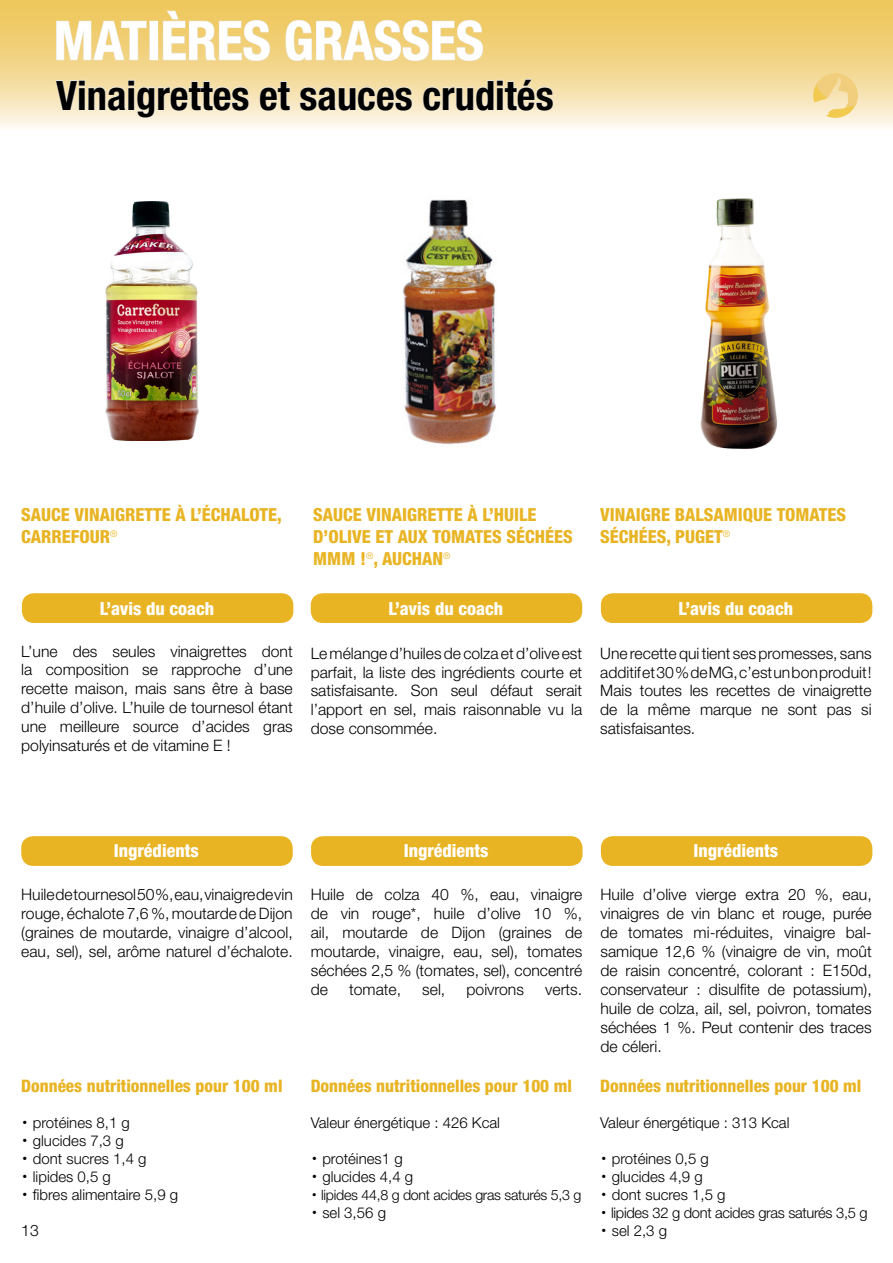
<style>
.page{position:relative;width:893px;height:1263px;background:#fff}
.page>*{position:absolute;margin:0;border:0;box-sizing:border-box;transform-origin:0 0}
.t1{font:700 condensed 54px "Helvetica Neue LT Std";color:#fff}
.t2{font:700 condensed 40.5px "Helvetica Neue LT Std";color:#000}
.t3{font:800 condensed 18px "Helvetica Neue LT Std";color:#e9b423}
.t4{font:800 condensed 18px "Helvetica Neue LT Std";color:#fff}
.t5{font:800 condensed 17.25px "Helvetica Neue LT Std";color:#e9b423}
.t6{font:300 15.75px/18.9px "Helvetica Neue LT Std";color:#000;text-align:justify}
.t7{font:300 15px "Helvetica Neue LT Std";color:#000}
.t8{font:300 14.7px "Helvetica Neue LT Std";letter-spacing:-.02em;color:#000}
.t9{font:300 14.25px "Helvetica Neue LT Std";letter-spacing:-.02em;color:#000}
.t10{font:300 9.15px "Helvetica Neue LT Std";color:#e9b423}
.s1{font-family:"ITC Avant Garde Std";font-weight:400}
</style>
<div class="page">
<img style="left:700px;top:198px;width:78px;height:251px">
<img style="left:402px;top:199px;width:95px;height:246px">
<img style="left:105px;top:201px;width:94px;height:239px">
<svg style="left:0;top:0;width:892px;height:128px;background:#f3d892"></svg>
<svg style="left:56px;top:21px;width:91px;height:40px;background:#efd287"></svg>
<div style="left:150px;top:21px;width:8px;height:39px;border:1px solid #eaeae9"></div>
<svg style="left:163px;top:10px;width:107px;height:51px;background:#efd181"></svg>
<svg style="left:285px;top:20px;width:198px;height:41px;background:#efd285"></svg>
<svg style="left:55px;top:80px;width:194px;height:38px;background:#f5e6c3"></svg>
<svg style="left:259px;top:81px;width:32px;height:30px"></svg>
<svg style="left:300px;top:86px;width:113px;height:25px;background:#f3e6c4"></svg>
<svg style="left:423px;top:79px;width:130px;height:32px;background:#f3e4be"></svg>
<svg style="left:813px;top:74px;width:45px;height:44px;background:#f4d994"></svg>
<div style="left:601px;top:836px;width:271px;height:30px;background:#e9b423;border-radius:12px"></div>
<div style="left:21px;top:836px;width:272px;height:30px;background:#e9b423;border-radius:12px"></div>
<div style="left:311px;top:836px;width:272px;height:30px;background:#e9b423;border-radius:12px"></div>
<div style="left:601px;top:593px;width:271px;height:30px;background:#e9b423;border-radius:12px"></div>
<div style="left:311px;top:593px;width:271px;height:30px;background:#e9b423;border-radius:12px"></div>
<div style="left:22px;top:593px;width:271px;height:30px;background:#e9b423;border-radius:12px"></div>
<svg style="left:892px;top:0;width:1px;height:128px"></svg>
<h1 class="t1" style="left:54px;top:8px;width:161px">mati ères</h1>
<h1 class="t1" style="left:284px;top:8px;width:30px">grasses</h1>
<h2 class="t2" style="left:56px;top:71px;width:499px">Vinaigrettes et sauces crudités</h2>
<p class="t3" style="left:21px;top:503px;width:11px">SAUCE</p>
<p class="t3" style="left:74px;top:503px;width:10px">VINAIGRETTE</p>
<p class="t3" style="left:175px;top:503px;width:37px">À L’ÉCHALOTE</p>
<p class="t3" style="left:277px;top:503px;width:6px">,</p>
<p class="t3" style="left:21px;top:525px;width:11px">CARREFOUR</p>
<p class="t10" style="left:110px;top:528px;width:9px">®</p>
<p class="t3" style="left:313px;top:504px;width:11px">SAUCE</p>
<p class="t3" style="left:366px;top:504px;width:10px">VINAIGRETTE</p>
<p class="t3" style="left:467px;top:504px;width:36px">À L’HUILE</p>
<p class="t3" style="left:313px;top:525px;width:25px">D’OLIVE</p>
<p class="t3" style="left:375px;top:525px;width:100px">ET AUX TOMATES</p>
<p class="t3" style="left:506px;top:525px;width:11px">SÉCHÉES</p>
<p class="t3" style="left:313px;top:547px;width:80px">MMM !<sup>®</sup>, AUCHAN</p>
<p class="t10" style="left:443px;top:550px;width:9px">®</p>
<p class="t3" style="left:600px;top:503px;width:10px">VINAIGRE</p>
<p class="t3" style="left:675px;top:503px;width:11px">BALSA</p>
<p class="t3" style="left:724px;top:503px;width:96px">MIQUE TOMATES</p>
<p class="t3" style="left:600px;top:525px;width:11px">SÉCHÉES</p>
<p class="t3" style="left:667px;top:525px;width:29px">, PUGET</p>
<p class="t10" style="left:723px;top:528px;width:9px">®</p>
<p class="t4" style="left:100px;top:597px;width:116px">L’avis du coach</p>
<p class="t4" style="left:388px;top:597px;width:116px">L’avis du coach</p>
<p class="t4" style="left:679px;top:597px;width:116px">L’avis du coach</p>
<p class="t6" style="left:21px;top:641px;width:273px">L’une des seules vinaigrettes dont la composition se rapproche d’une recette maison, mais sans être à base d’huile d’olive. L’huile de tournesol étant une meilleure source d’acides gras polyinsaturés et de vitamine E !</p>
<p class="t6" style="left:311px;top:643px;width:273px">Le mélange d’huiles de colza et d’olive est parfait, la liste des ingrédients courte et satisfaisante. Son seul défaut serait l’apport en sel, mais raisonnable vu la dose consommée.</p>
<p class="t6" style="left:600px;top:643px;width:273px">Une recette qui tient ses promesses, sans additif et 30 % de MG, c’est un bon produit !<br>Mais toutes les recettes de vinaigrette de la même marque ne sont pas si satisfaisantes.</p>
<p class="t4" style="left:114px;top:840px;width:86px">Ingrédients</p>
<p class="t4" style="left:404px;top:840px;width:86px">Ingrédients</p>
<p class="t4" style="left:693px;top:840px;width:86px">Ingrédients</p>
<p class="t6" style="left:21px;top:885px;width:273px">Huile de tournesol 50 %, eau, vinaigre de vin rouge, échalote 7,6 %, moutarde de Dijon (graines de moutarde, vinaigre d’alcool, eau, sel), sel, arôme naturel d’échalote.</p>
<p class="t6" style="left:311px;top:885px;width:273px">Huile de colza 40 %, eau, vinaigre de vin rouge*, huile d’olive 10 %, ail, moutarde de Dijon (graines de moutarde, vinaigre, eau, sel), tomates séchées 2,5 % (tomates, sel), concentré de</p>
<p class="t6" style="left:349px;top:979px;width:53px">tomate,</p>
<p class="t6" style="left:422px;top:979px;width:25px">sel,</p>
<p class="t6" style="left:466px;top:979px;width:59px">poivrons</p>
<p class="t6" style="left:545px;top:979px;width:39px">verts.</p>
<p class="t5" style="left:21px;top:1075px;width:263px">Données nutritionnelles pour 100 ml</p>
<p class="t7" style="left:21px;top:1114px;width:110px"><span class="s1">•</span> protéines 8,1 g</p>
<p class="t7" style="left:21px;top:1132px;width:104px"><span class="s1">•</span> glucides 7,3 g</p>
<p class="t7" style="left:21px;top:1150px;width:127px"><span class="s1">•</span> dont sucres 1,4 g</p>
<p class="t7" style="left:21px;top:1168px;width:91px"><span class="s1">•</span> lipides 0,5 g</p>
<p class="t7" style="left:21px;top:1186px;width:158px"><span class="s1">•</span> fibres alimentaire 5,9 g</p>
<p class="t6" style="left:21px;top:1220px;width:19px">13</p>
<p class="t5" style="left:311px;top:1075px;width:263px">Données nutritionnelles pour 100 ml</p>
<p class="t7" style="left:311px;top:1114px;width:191px">Valeur énergétique : 426 Kcal</p>
<p class="t7" style="left:311px;top:1150px;width:93px"><span class="s1">•</span> protéines1 g</p>
<p class="t7" style="left:311px;top:1168px;width:104px"><span class="s1">•</span> glucides 4,4 g</p>
<p class="t9" style="left:311px;top:1187px;width:272px"><span class="s1">•</span> lipides 44,8 g dont acides gras saturés 5,3 g</p>
<p class="t7" style="left:311px;top:1204px;width:77px"><span class="s1">•</span> sel 3,56 g</p>
<p class="t6" style="left:600px;top:885px;width:273px">Huile d’olive vierge extra 20 %, eau, vinaigres de vin blanc et rouge, purée de tomates mi-réduites, vinaigre bal&shy;samique 12,6 % (vinaigre de vin, moût de raisin concentré, colorant : E150d, conservateur : disulfite de potassium), huile de colza, ail, sel, poivron, tomates séchées 1 %. Peut contenir des traces de céleri.</p>
<p class="t5" style="left:600px;top:1075px;width:263px">Données nutritionnelles pour 100 ml</p>
<p class="t7" style="left:600px;top:1114px;width:191px">Valeur énergétique : 313 Kcal</p>
<p class="t7" style="left:600px;top:1150px;width:110px"><span class="s1">•</span> protéines 0,5 g</p>
<p class="t7" style="left:600px;top:1168px;width:104px"><span class="s1">•</span> glucides 4,9 g</p>
<p class="t7" style="left:600px;top:1186px;width:127px"><span class="s1">•</span> dont sucres 1,5 g</p>
<p class="t8" style="left:600px;top:1204px;width:269px"><span class="s1">•</span> lipides 32 g dont acides gras saturés 3,5 g</p>
<p class="t7" style="left:600px;top:1222px;width:68px"><span class="s1">•</span> sel 2,3 g</p>
</div>
